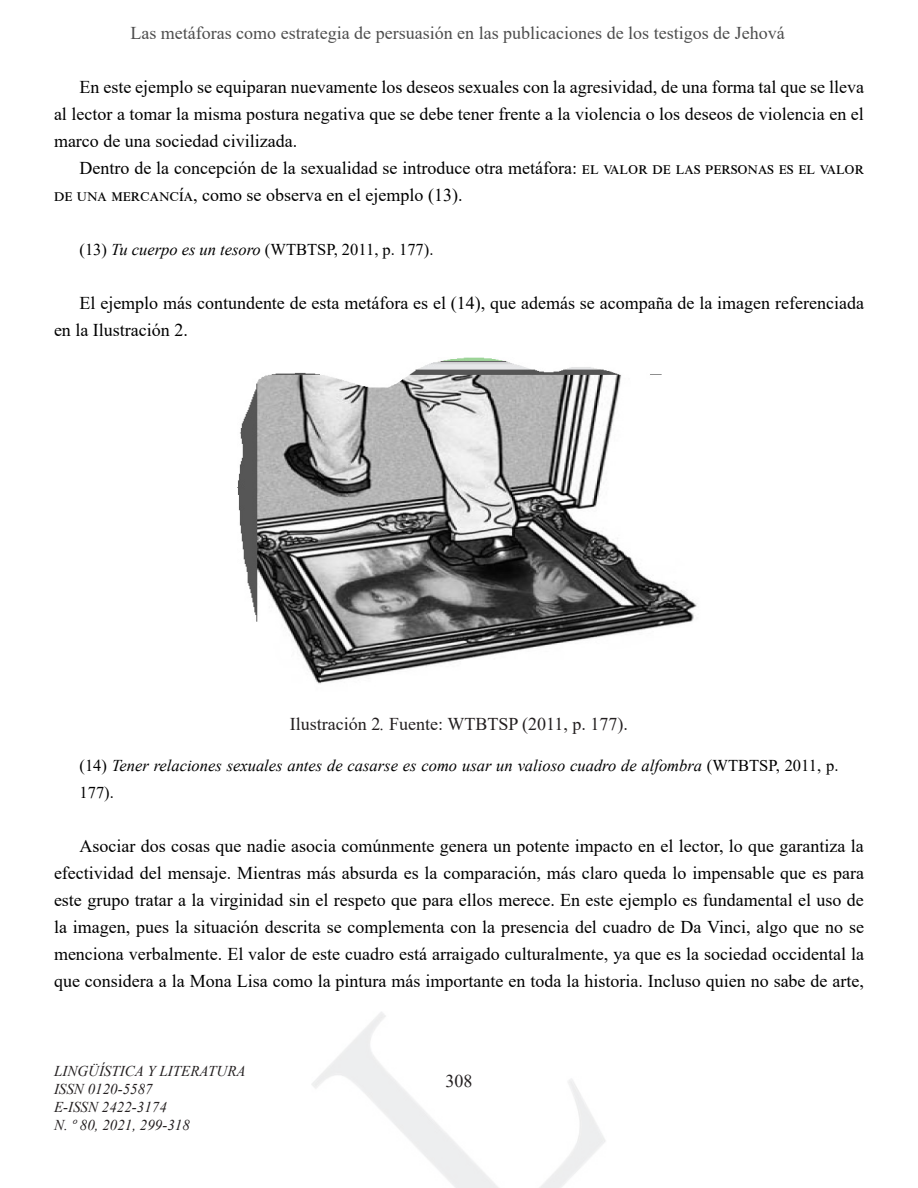
<style>
.page{position:relative;width:918px;height:1188px;background:#fff}
.page>*{position:absolute;margin:0;border:0;box-sizing:border-box;transform-origin:0 0}
.Cuerpo{font:18px/27px "Times New Roman";color:#000;text-align:justify}
.t1{font:18px "Times New Roman";color:#4d4d4d}
.t2{font:18px "Times New Roman";color:#231f20}
.Cuerpo-2{font:italic 16.5px/27px "Times New Roman";color:#000}
.Cuerpo-3{font:16.5px "Times New Roman";color:#000}
.t3{font:italic 15px/18px "Times New Roman";color:#231f20}
.s1{font-style:italic}
.s2{font-style:normal}
</style>
<div class="page">
<img style="left:237px;top:357px;width:460px;height:327px">
<p class="t1" style="left:130px;top:20px;width:656px">Las metáforas como estrategia de persuasión en las publicaciones de los testigos de Jehová</p>
<p class="Cuerpo" style="left:54px;top:73px;width:812px;text-indent:26px">En este ejemplo se equiparan nuevamente los deseos sexuales con la agresividad, de una forma tal que se lleva al lector a tomar la misma postura negativa que se debe tener frente a la violencia o los deseos de violencia en el marco de una sociedad civilizada.</p>
<p class="Cuerpo" style="left:54px;top:154px;width:808px;text-indent:26px">Dentro de la concepción de la sexualidad se introduce otra metáfora: el valor de las personas es el valor de una mercancía, como se observa en el ejemplo (13).</p>
<p class="Cuerpo-3" style="left:80px;top:238px;width:355px">(13) <span class="s1">Tu cuerpo es un tesoro</span> (WTBTSP, 2011, p. 177).</p>
<p class="Cuerpo" style="left:54px;top:289px;width:812px;text-indent:26px">El ejemplo más contundente de esta metáfora es el (14), que además se acompaña de la imagen referenciada en la Ilustración 2.</p>
<p class="t2" style="left:290px;top:711px;width:340px">Ilustración 2<span class="s1">.</span> Fuente: WTBTSP (2011, p. 177).</p>
<p class="Cuerpo-2" style="left:80px;top:752px;width:760px"><span class="s2">(14)</span> Tener relaciones sexuales antes de casarse es como usar un valioso cuadro de alfombra <span class="s2">(WTBTSP, 2011, p.<br>177).</span></p>
<p class="Cuerpo" style="left:54px;top:832px;width:812px;text-indent:26px">Asociar dos cosas que nadie asocia comúnmente genera un potente impacto en el lector, lo que garantiza la efectividad del mensaje. Mientras más absurda es la comparación, más claro queda lo impensable que es para este grupo tratar a la virginidad sin el respeto que para ellos merece. En este ejemplo es fundamental el uso de la imagen, pues la situación descrita se complementa con la presencia del cuadro de Da Vinci, algo que no se menciona verbalmente. El valor de este cuadro está arraigado culturalmente, ya que es la sociedad occidental la que considera a la Mona Lisa como la pintura más importante en toda la historia. Incluso quien no sabe de arte,</p>
<p class="t3" style="left:54px;top:1061px;width:193px">LINGÜÍSTICA Y LITERATURA<br>ISSN 0120-5587<br>E-ISSN 2422-3174<br>N. º 80, 2021, 299-318</p>
<p class="t2" style="left:446px;top:1068px;width:28px">308</p>
</div>
